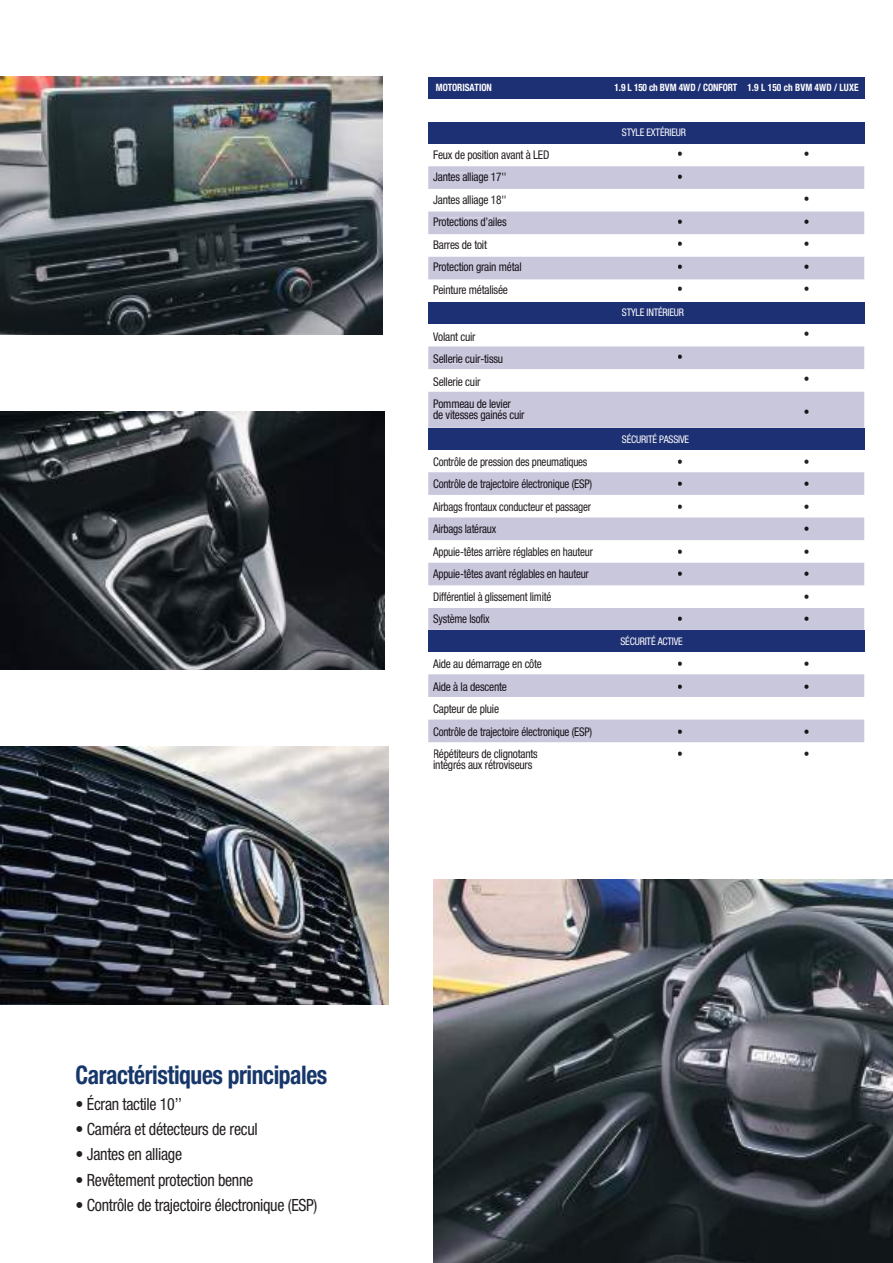
<style>
.page{position:relative;width:893px;height:1263px;background:#fff}
.page>*{position:absolute;margin:0;border:0;box-sizing:border-box;transform-origin:0 0}
.t1{font:700 condensed 25.65px "Helvetica Neue";letter-spacing:-.02em;color:#17376a;scale:.92 1}
.t2{font:condensed 16.8px "Helvetica Neue";letter-spacing:-.02em;color:#241f1f;scale:.95 1}
.t3{font:condensed 12px/10.5px "Helvetica Neue";letter-spacing:-.02em;color:#241f1f;scale:.95 1}
.t4{font:condensed 12px/10.5px "Helvetica Neue";letter-spacing:-.02em;color:#181219;scale:.95 1}
.t5{font:condensed 12px "Helvetica Neue";letter-spacing:-.02em;color:#181219;scale:.92 1}
.t6{font:condensed 12px "Helvetica Neue";letter-spacing:-.02em;color:#241f1f;scale:.92 1}
.t7{font:condensed 10.5px "Helvetica Neue";letter-spacing:-.02em;color:#fff;scale:.95 1}
.t8{font:700 condensed 10.2px "Helvetica Neue";letter-spacing:-.005em;color:#fff;scale:.92 1}
</style>
<div class="page">
<div style="left:428px;top:428px;width:436px;height:22px;background:#1e3074"></div>
<div style="left:428px;top:630px;width:436px;height:22px;background:#1e3074"></div>
<div style="left:428px;top:122px;width:436px;height:22px;background:#1e3074"></div>
<div style="left:428px;top:302px;width:436px;height:22px;background:#1e3074"></div>
<img style="left:0;top:77px;width:382px;height:258px">
<img style="left:0;top:412px;width:385px;height:258px">
<img style="left:0;top:746px;width:389px;height:259px">
<div style="left:428px;top:77px;width:436px;height:22px;background:#1e3074"></div>
<div style="left:428px;top:166px;width:436px;height:23px;background:#c9c7dc"></div>
<div style="left:428px;top:346px;width:436px;height:23px;background:#c9c7dc"></div>
<div style="left:428px;top:212px;width:436px;height:22px;background:#c9c7dc"></div>
<div style="left:428px;top:257px;width:436px;height:22px;background:#c9c7dc"></div>
<div style="left:428px;top:392px;width:436px;height:36px;background:#c9c7dc"></div>
<div style="left:428px;top:472px;width:436px;height:23px;background:#c9c7dc"></div>
<div style="left:428px;top:517px;width:436px;height:23px;background:#c9c7dc"></div>
<div style="left:428px;top:563px;width:436px;height:22px;background:#c9c7dc"></div>
<div style="left:428px;top:608px;width:436px;height:22px;background:#c9c7dc"></div>
<div style="left:428px;top:674px;width:436px;height:23px;background:#c9c7dc"></div>
<div style="left:428px;top:720px;width:436px;height:22px;background:#c9c7dc"></div>
<div style="left:434px;top:479px;width:158px;height:11px;background:#c9c7dc"></div>
<div style="left:433px;top:524px;width:63px;height:11px;background:#c9c7dc"></div>
<div style="left:433px;top:569px;width:156px;height:11px;background:#c9c7dc"></div>
<div style="left:433px;top:614px;width:56px;height:11px;background:#c9c7dc"></div>
<div style="left:433px;top:681px;width:73px;height:10px;background:#c9c7dc"></div>
<div style="left:434px;top:726px;width:158px;height:12px;background:#c9c7dc"></div>
<hr style="left:434px;top:759px;width:98px;height:1px;background:#241f1f">
<div style="left:433px;top:354px;width:70px;height:9px;background:#c9c7dc"></div>
<div style="left:434px;top:400px;width:77px;height:8px;background:#c9c7dc"></div>
<div style="left:433px;top:410px;width:91px;height:11px;background:#c9c7dc"></div>
<img style="left:433px;top:880px;width:460px;height:383px">
<p class="t8" style="left:436px;top:81px;width:62px">MOTORISATION</p>
<p class="t8" style="left:614px;top:81px;width:135px">1.9 L 150 ch BVM 4WD / CONFORT</p>
<p class="t7" style="left:622px;top:127px;width:69px">STYLE EXTÉRIEUR</p>
<p class="t3" style="left:433px;top:149px;width:124px">Feux de position avant à LED</p>
<p class="t4" style="left:433px;top:172px;width:79px">Jantes alliage 17''</p>
<p class="t3" style="left:433px;top:194px;width:79px">Jantes alliage 18''</p>
<p class="t4" style="left:433px;top:217px;width:79px">Protections d’ailes</p>
<p class="t3" style="left:433px;top:239px;width:58px">Barres de toit</p>
<p class="t4" style="left:433px;top:262px;width:95px">Protection grain métal</p>
<p class="t3" style="left:433px;top:284px;width:80px">Peinture métalisée</p>
<p class="t3" style="left:433px;top:331px;width:46px">Volant cuir</p>
<p class="t4" style="left:433px;top:354px;width:75px">Sellerie cuir-tissu</p>
<p class="t3" style="left:433px;top:376px;width:51px">Sellerie cuir</p>
<p class="t4" style="left:433px;top:399px;width:98px">Pommeau de levier<br>de vitesses gainés cuir</p>
<p class="t6" style="left:433px;top:454px;width:169px">Contrôle de pression des pneumatiques</p>
<p class="t5" style="left:433px;top:477px;width:174px">Contrôle de trajectoire électronique (ESP)</p>
<p class="t6" style="left:433px;top:499px;width:173px">Airbags frontaux conducteur et passager</p>
<p class="t5" style="left:433px;top:522px;width:70px">Airbags latéraux</p>
<p class="t6" style="left:433px;top:544px;width:175px">Appuie-têtes arrière réglables en hauteur</p>
<p class="t5" style="left:433px;top:567px;width:171px">Appuie-têtes avant réglables en hauteur</p>
<p class="t6" style="left:433px;top:589px;width:130px">Différentiel à glissement limité</p>
<p class="t5" style="left:433px;top:612px;width:63px">Système Isofix</p>
<p class="t3" style="left:433px;top:658px;width:116px">Aide au démarrage en côte</p>
<p class="t4" style="left:433px;top:681px;width:79px">Aide à la descente</p>
<p class="t3" style="left:433px;top:703px;width:71px">Capteur de pluie</p>
<p class="t5" style="left:433px;top:724px;width:174px">Contrôle de trajectoire électronique (ESP)</p>
<p class="t3" style="left:433px;top:748px;width:112px">Répétiteurs de clignotants intégrés aux rétroviseurs</p>
<p class="t3" style="left:677px;top:149px;width:7px">•</p>
<p class="t4" style="left:677px;top:171px;width:7px">•</p>
<p class="t4" style="left:677px;top:216px;width:7px">•</p>
<p class="t3" style="left:677px;top:239px;width:7px">•</p>
<p class="t4" style="left:677px;top:261px;width:7px">•</p>
<p class="t3" style="left:677px;top:284px;width:7px">•</p>
<p class="t7" style="left:622px;top:306px;width:67px">STYLE INTÉRIEUR</p>
<p class="t4" style="left:677px;top:351px;width:7px">•</p>
<p class="t7" style="left:622px;top:434px;width:72px">SÉCURITÉ PASSIVE</p>
<p class="t3" style="left:677px;top:456px;width:7px">•</p>
<p class="t4" style="left:677px;top:479px;width:7px">•</p>
<p class="t3" style="left:677px;top:501px;width:7px">•</p>
<p class="t3" style="left:677px;top:546px;width:7px">•</p>
<p class="t4" style="left:677px;top:569px;width:7px">•</p>
<p class="t4" style="left:677px;top:614px;width:7px">•</p>
<p class="t7" style="left:620px;top:635px;width:67px">SÉCURITÉ ACTIVE</p>
<p class="t3" style="left:677px;top:659px;width:7px">•</p>
<p class="t4" style="left:677px;top:681px;width:7px">•</p>
<p class="t4" style="left:677px;top:726px;width:7px">•</p>
<p class="t3" style="left:677px;top:749px;width:7px">•</p>
<p class="t8" style="left:747px;top:81px;width:122px">1.9 L 150 ch BVM 4WD / LUXE</p>
<p class="t3" style="left:804px;top:149px;width:7px">•</p>
<p class="t3" style="left:804px;top:194px;width:7px">•</p>
<p class="t4" style="left:804px;top:216px;width:7px">•</p>
<p class="t3" style="left:804px;top:239px;width:7px">•</p>
<p class="t4" style="left:804px;top:261px;width:7px">•</p>
<p class="t3" style="left:804px;top:284px;width:7px">•</p>
<p class="t3" style="left:804px;top:329px;width:7px">•</p>
<p class="t3" style="left:804px;top:374px;width:7px">•</p>
<p class="t4" style="left:804px;top:407px;width:7px">•</p>
<p class="t3" style="left:804px;top:456px;width:7px">•</p>
<p class="t4" style="left:804px;top:479px;width:7px">•</p>
<p class="t3" style="left:804px;top:501px;width:7px">•</p>
<p class="t4" style="left:804px;top:524px;width:7px">•</p>
<p class="t3" style="left:804px;top:546px;width:7px">•</p>
<p class="t4" style="left:804px;top:569px;width:7px">•</p>
<p class="t3" style="left:804px;top:591px;width:7px">•</p>
<p class="t4" style="left:804px;top:614px;width:7px">•</p>
<p class="t3" style="left:804px;top:659px;width:7px">•</p>
<p class="t4" style="left:804px;top:681px;width:7px">•</p>
<p class="t4" style="left:804px;top:726px;width:7px">•</p>
<p class="t3" style="left:804px;top:749px;width:7px">•</p>
<h1 class="t1" style="left:76px;top:1059px;width:275px">Caractéristiques principales</h1>
<h2 class="t2" style="left:76px;top:1094px;width:114px">• Écran tactile 10’’</h2>
<h2 class="t2" style="left:76px;top:1119px;width:193px">• Caméra et détecteurs de recul</h2>
<h2 class="t2" style="left:76px;top:1145px;width:114px">• Jantes en alliage</h2>
<h2 class="t2" style="left:76px;top:1170px;width:188px">• Revêtement protection benne</h2>
<h2 class="t2" style="left:76px;top:1195px;width:256px">• Contrôle de trajectoire électronique (ESP)</h2>
</div>
